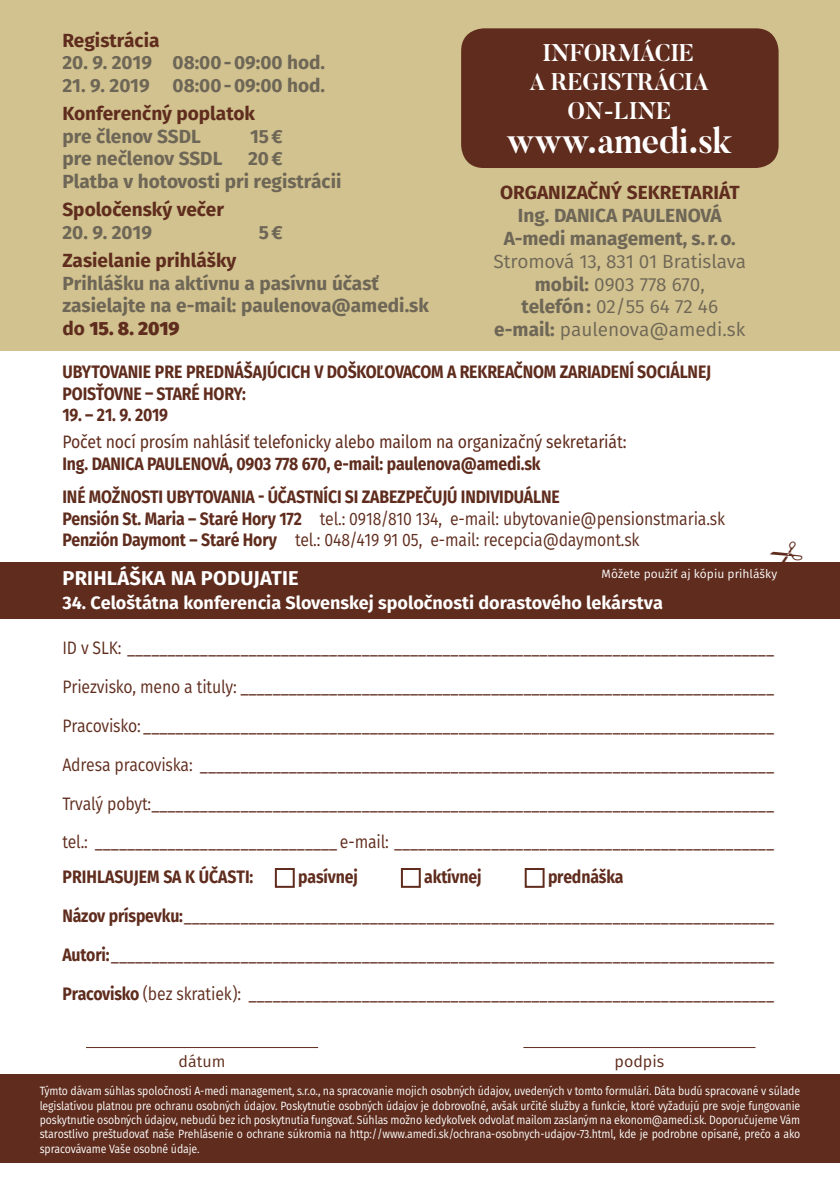
<style>
.page{position:relative;width:840px;height:1191px;background:#fff}
.page>*{position:absolute;margin:0;border:0;box-sizing:border-box;transform-origin:0 0}
.t1{font:700 36px "Butler";color:#fff;scale:.95 1}
.t2{font:700 24px/28.8px "Butler";letter-spacing:-.01em;color:#fff;text-align:center;scale:.95 1}
.t3{font:700 20px "Fira Sans";letter-spacing:.01em;color:#fff}
.t4{font:700 19px/22.6px "Fira Sans";color:#6e6656}
.t5{font:700 19px "Fira Sans";color:#5f2c1d}
.t6{font:19px/22.8px "Fira Sans";color:#6e6656;text-align:center}
.t7{font:18px/38.8px "Fira Sans";letter-spacing:-.01em;color:#5f2c1d;scale:.88 1}
.t8{font:700 18px/21.6px "Fira Sans";letter-spacing:-.01em;color:#5f2c1d;scale:.88 1}
.t9{font:18px "Fira Sans";letter-spacing:-.01em;color:#5f2c1d;scale:.88 1}
.t10{font:700 18px "Fira Sans";color:#fff}
.t11{font:16px "Fira Sans";color:#5f2c1d}
.t12{font:12px/14.4px "Fira Sans";letter-spacing:-.01em;color:#fff;text-align:justify;scale:.88 1}
.t13{font:12px "Fira Sans";letter-spacing:-.01em;color:#fff}
.s1{color:#5f2c1d}
.s2{font-weight:800;color:#5f2c1d}
.s3{font-weight:700}
</style>
<div class="page">
<div style="left:0;top:0;width:839px;height:350px;background:#d1c28f"></div>
<div style="left:0;top:562px;width:839px;height:57px;background:#5f2c1d"></div>
<div style="left:275px;top:868px;width:19px;height:20px;border:2px solid #5f2c1d"></div>
<div style="left:400px;top:868px;width:20px;height:20px;border:2px solid #5f2c1d"></div>
<div style="left:524px;top:868px;width:20px;height:20px;border:2px solid #5f2c1d"></div>
<hr style="left:523px;top:1047px;width:232px;height:1px;background:#5f2c1d">
<hr style="left:86px;top:1047px;width:232px;height:1px;background:#5f2c1d">
<div style="left:461px;top:28px;width:317px;height:140px;background:#5f2c1d;border-radius:23px"></div>
<div style="left:0;top:1074px;width:839px;height:88px;background:#5f2c1d"></div>
<p class="t5" style="left:62px;top:24px;width:98px">Registrácia</p>
<p class="t4" style="left:62px;top:50px;width:264px">20. 9. 2019 08:00-09:00 hod.</p>
<p class="t4" style="left:62px;top:73px;width:264px">21. 9. 2019 08:00-09:00 hod.</p>
<p class="t5" style="left:62px;top:97px;width:194px">Konferenčný poplatok</p>
<p class="t4" style="left:62px;top:123px;width:105px">pre členov SSDL</p>
<p class="t4" style="left:250px;top:123px;width:34px">15€</p>
<p class="t4" style="left:62px;top:146px;width:126px">pre nečlenov SSDL</p>
<h2 class="t2" style="left:529px;top:39px;width:190px">INFORMÁCIE<br>A REGISTRÁCIA<br>ON-LINE</h2>
<h1 class="t1" style="left:506px;top:117px;width:239px">WWW.AMEDI.SK</h1>
<p class="t5" style="left:500px;top:177px;width:138px">ORGANIZAČNÝ SEKRETARIÁT</p>
<p class="t4" style="left:517px;top:203px;width:126px">Ing. DANICA PAULE</p>
<p class="t4" style="left:62px;top:146px;width:280px;text-indent:185px">20€<br>Platba v hotovosti pri registrácii</p>
<p class="t5" style="left:62px;top:193px;width:163px">Spoločenský večer</p>
<p class="t4" style="left:62px;top:219px;width:91px">20. 9. 2019</p>
<p class="t4" style="left:259px;top:219px;width:25px">5€</p>
<p class="t5" style="left:62px;top:244px;width:176px">Zasielanie prihlášky</p>
<p class="t4" style="left:62px;top:270px;width:368px">Prihlášku na aktívnu a pasívnu účasť zasielajte na e-mail: paulenova@amedi.sk <span class="s1">do</span> <span class="s2">15. 8. 2019</span></p>
<p class="t4" style="left:503px;top:203px;width:233px;text-indent:171px">NOVÁ<br>A-medi management, s. r.o.</p>
<p class="t6" style="left:493px;top:249px;width:254px">Stromová 13, 831 01 Bratislava <span class="s3">mobil:</span> 0903 778 670,<br><span class="s3">telefón:</span> 02/55 64 72 46 <span class="s3">e-mail:</span> paulenova@amedi.sk</p>
<p class="t8" style="left:62px;top:359px;width:738px">ubytovaniE PRE Prednášajúcich V Doškoľovacom a rekreačnom zariadení Sociálnej poisťovn e – Staré Hory:</p>
<p class="t8" style="left:62px;top:403px;width:122px">19. – 21. 9. 2019</p>
<p class="t9" style="left:62px;top:428px;width:642px">Počet nocí prosím nahlásiť telefonicky alebo mailom na organizačný sekretariát:</p>
<p class="t8" style="left:62px;top:451px;width:117px">Ing. DANICA PAULE</p>
<p class="t8" style="left:191px;top:451px;width:399px">NOVÁ, 0903 778 670, e-mail: paulenova@amedi.sk</p>
<p class="t8" style="left:62px;top:484px;width:88px">INé MOŽNOSTI</p>
<p class="t8" style="left:166px;top:484px;width:12px">UBYTO</p>
<p class="t7" style="left:62px;top:485px;width:754px;line-height:21.6px;text-indent:151px"><span class="s3">VANIA - účastníci si zabezpečujú individuálne<br>Pensión St. Maria – Staré Hory 172</span> tel.: 0918/810 134, e-mail: ubytovanie@pensionstmaria.sk<br><span class="s3">Penzión Daymont – Staré Hory</span> tel.: 048/419 91 05, e-mail: recepcia@daymont.sk</p>
<p class="t3" style="left:62px;top:561px;width:238px">Prihláška na podujatie</p>
<p class="t10" style="left:62px;top:588px;width:601px">34. Celoštátna konferencia Slovenskej spoločnosti dorastového lekárstva</p>
<p class="t13" style="left:601px;top:565px;width:177px">Môžete použiť aj kópiu prihlášky</p>
<p class="t7" style="left:62px;top:628px;width:810px;text-align:justify">I D v SLK: ________________________________________________________________________________ Priezvisko, meno a tituly: __________________________________________________________________ Pracovisko: ______________________________________________________________________________ Adresa pracoviska: _______________________________________________________________________ Trvalý pobyt:_____________________________________________________________________________ tel.: ______________________________ e-mail: _______________________________________________</p>
<p class="t8" style="left:62px;top:865px;width:218px">Prihlasujem sa k účasti:</p>
<p class="t8" style="left:298px;top:865px;width:70px">pasívnej</p>
<p class="t8" style="left:424px;top:865px;width:67px">aktívnej</p>
<p class="t7" style="left:62px;top:857px;width:810px;text-indent:485px"><span class="s3">prednáška<br>Názov príspevku:</span>_________________________________________________________________________ <span class="s3">Autori:</span>__________________________________________________________________________________ <span class="s3">Pracovisko</span> (bez skratiek): _________________________________________________________________</p>
<p class="t11" style="left:178px;top:1049px;width:48px">dátum</p>
<p class="t11" style="left:614px;top:1049px;width:51px">podpis</p>
<p class="t12" style="left:40px;top:1083px;width:865px">Týmto dávam súhlas spoločnosti A-medi management, s.r.o., na spracovanie mojich osobných údajov, uvedených v tomto formulári. Dáta budú spracované v súlade legislatívou platnou pre ochranu osobných údajov. Poskytnutie osobných údajov je dobrovoľné, avšak určité služby a funkcie, ktoré vyžadujú pre svoje fungovanie poskytnutie osobných údajov, nebudú bez ich poskytnutia fungovať. Súhlas možno kedykoľvek odvolať mailom zaslaným na ekonom@amedi.sk. Doporučujeme Vám starostlivo preštudovať naše Prehlásenie o ochrane súkromia na http://www.amedi.sk/ochrana-osobnych-udajov-73.html, kde je podrobne opísané, prečo a ako spracovávame Vaše osobné údaje.</p>
</div>
